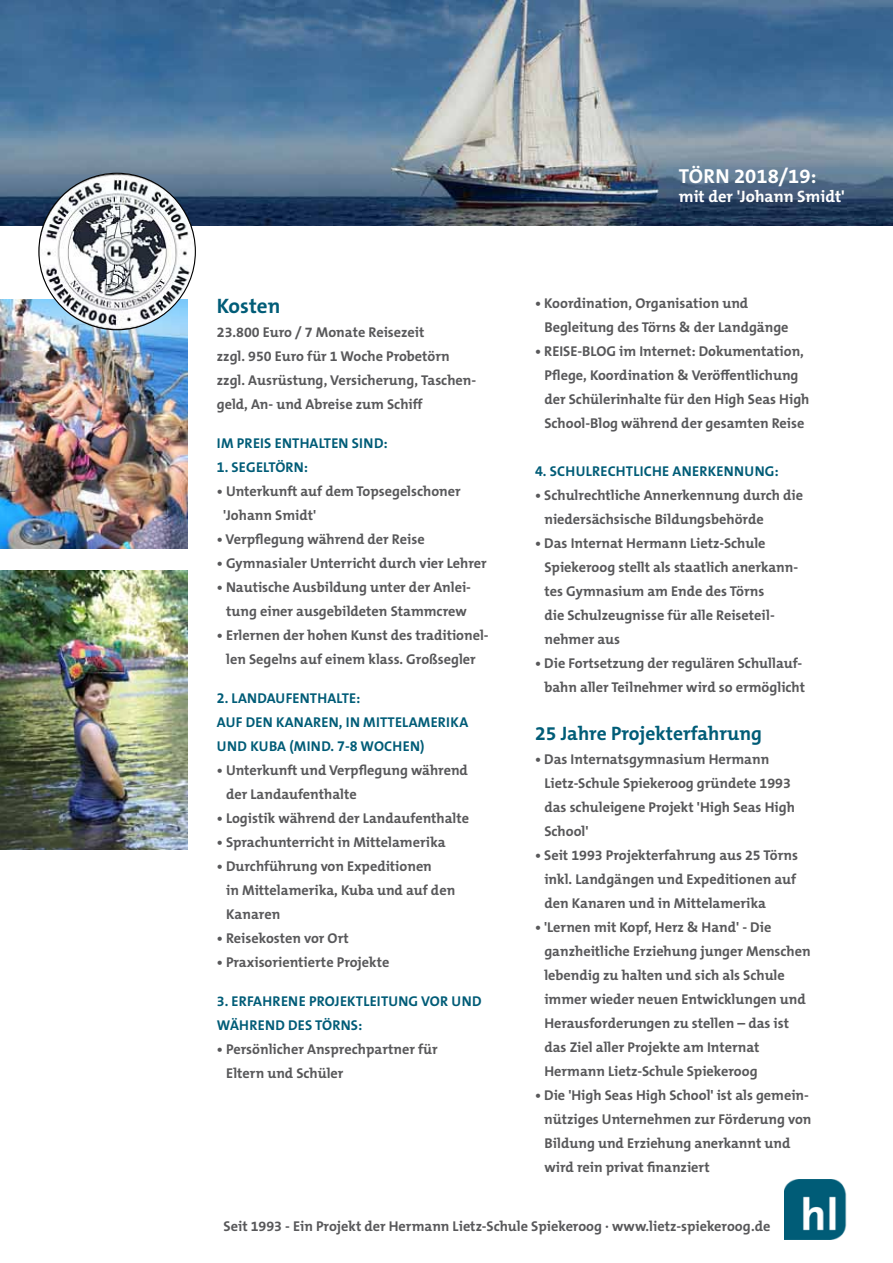
<style>
.page{position:relative;width:893px;height:1263px;background:#fff}
.page>*{position:absolute;margin:0;border:0;box-sizing:border-box;transform-origin:0 0}
.t1{font:700 21px "The Mix B W7";color:#005c77}
.t2{font:700 20.4px "The Mix B W7";color:#fff}
.t3{font:700 19.5px "The Mix B W7";color:#005c77}
.t4{font:700 16.5px "The Mix B W7";color:#fff}
.t5{font:700 14.25px/24px "The Mix B W7";color:#58585a}
.t6{font:700 14.25px "The Mix B W7";letter-spacing:.015em;color:#005c77}
</style>
<div class="page">
<img style="left:0;top:0;width:893px;height:225px">
<img style="left:0;top:300px;width:187px;height:249px">
<img style="left:0;top:571px;width:187px;height:278px">
<img style="left:785px;top:1179px;width:61px;height:61px">
<img style="left:39px;top:173px;width:156px;height:157px;border-radius:78px">
<h1 class="t1" style="left:217px;top:293px;width:65px">Kosten</h1>
<p class="t5" style="left:217px;top:320px;width:261px">23.800 Euro / 7 Monate Reisezeit<br>zzgl. 950 Euro für 1 Woche Probetörn zzgl. Ausrüstung, Versicherung, Taschen&shy;geld, An- und Abreise zum Schiff</p>
<p class="t6" style="left:217px;top:434px;width:36px">Im Preis</p>
<p class="t6" style="left:275px;top:434px;width:9px">enthalten</p>
<p class="t6" style="left:352px;top:434px;width:9px">sind</p>
<p class="t6" style="left:384px;top:434px;width:6px">:</p>
<p class="t6" style="left:217px;top:458px;width:31px">1. Segelt</p>
<p class="t6" style="left:275px;top:458px;width:34px">örn:</p>
<p class="t5" style="left:223px;top:479px;width:239px;text-indent:-6px">• Unterkunft auf dem Topsegelschoner 'Johann Smidt'</p>
<p class="t5" style="left:217px;top:527px;width:209px">• Verpflegung während der Reise</p>
<p class="t5" style="left:217px;top:551px;width:271px">• Gymnasialer Unterricht durch vier Lehrer</p>
<p class="t5" style="left:217px;top:575px;width:256px;text-align:center">• Nautische Ausbildung unter der Anlei&shy;tung einer ausgebildeten Stammcrew</p>
<p class="t5" style="left:217px;top:623px;width:273px;text-align:center">• Erlernen der hohen Kunst des traditionel&shy;len Segelns auf einem klass. Großsegler</p>
<p class="t6" style="left:217px;top:689px;width:31px">2. Landaufenthalte</p>
<p class="t6" style="left:356px;top:689px;width:6px">:</p>
<p class="t6" style="left:217px;top:713px;width:10px">auf</p>
<p class="t6" style="left:246px;top:713px;width:10px">den</p>
<p class="t6" style="left:276px;top:713px;width:19px">Kanaren</p>
<p class="t6" style="left:339px;top:713px;width:46px">, in Mittelamerika</p>
<p class="t6" style="left:217px;top:737px;width:11px">und</p>
<p class="t6" style="left:250px;top:737px;width:19px">Kuba</p>
<p class="t6" style="left:289px;top:737px;width:15px">(mind</p>
<p class="t6" style="left:330px;top:737px;width:54px">. 7-8 Wochen</p>
<p class="t6" style="left:420px;top:737px;width:6px">)</p>
<p class="t5" style="left:226px;top:758px;width:243px;text-indent:-9px">• Unterkunft und Verpflegung während der Landaufenthalte</p>
<p class="t5" style="left:217px;top:806px;width:254px">• Logistik während der Landaufenthalte</p>
<p class="t5" style="left:217px;top:830px;width:230px">• Sprachunterricht in Mittelamerika</p>
<p class="t5" style="left:226px;top:854px;width:231px;text-indent:-9px">• Durchführung von Expeditionen<br>in Mittelamerika, Kuba und auf den<br>Kanaren</p>
<p class="t5" style="left:217px;top:926px;width:133px">• Reisekosten vor Ort</p>
<p class="t5" style="left:217px;top:950px;width:174px">• Praxisorientierte Projekte</p>
<p class="t6" style="left:217px;top:992px;width:32px">3. Erfahrene</p>
<p class="t6" style="left:309px;top:992px;width:17px">Projektleitung</p>
<p class="t6" style="left:421px;top:992px;width:10px">vor</p>
<p class="t6" style="left:452px;top:992px;width:11px">und</p>
<p class="t6" style="left:217px;top:1016px;width:33px">während</p>
<p class="t6" style="left:288px;top:1016px;width:9px">des</p>
<p class="t6" style="left:315px;top:1016px;width:49px">Törns:</p>
<p class="t5" style="left:226px;top:1037px;width:213px;text-indent:-9px">• Persönlicher Ansprechpartner für<br>Eltern und Schüler</p>
<h2 class="t2" style="left:679px;top:163px;width:139px">TÖrn 2018/19:</h2>
<p class="t4" style="left:679px;top:186px;width:168px">mit der 'Johann Smidt'</p>
<p class="t5" style="left:544px;top:291px;width:246px;text-indent:-9px">• Koordination, Organisation und<br>Begleitung des Törns &amp; der Landgänge</p>
<p class="t5" style="left:544px;top:339px;width:267px;text-indent:-9px">• REISE-BLOG im Internet: Dokumentation, Pflege, Koordination &amp; Veröffentlichung der Schülerinhalte für den High Seas High School-Blog während der gesamten Reise</p>
<p class="t6" style="left:535px;top:462px;width:31px">4. Schulrechtliche</p>
<p class="t6" style="left:673px;top:462px;width:20px">Anerkennung</p>
<p class="t6" style="left:775px;top:462px;width:6px">:</p>
<p class="t5" style="left:544px;top:483px;width:260px;text-indent:-9px">• Schulrechtliche Annerkennung durch die niedersächsische Bildungsbehörde</p>
<p class="t5" style="left:544px;top:531px;width:255px;text-indent:-9px">• Das Internat Hermann Lietz-Schule<br>Spiekeroog stellt als staatlich anerkann&shy;tes Gymnasium am Ende des Törns<br>die Schulzeugnisse für alle Reiseteil&shy;nehmer aus</p>
<p class="t5" style="left:535px;top:651px;width:271px;text-align:right">• Die Fortsetzung der regulären Schullauf&shy;bahn aller Teilnehmer wird so ermöglicht</p>
<h3 class="t3" style="left:535px;top:721px;width:228px">25 Jahre Projekterfahrung</h3>
<p class="t5" style="left:544px;top:747px;width:252px;text-indent:-9px">• Das Internatsgymnasium Hermann<br>Lietz-Schule Spiekeroog gründete 1993 das schuleigene Projekt 'High Seas High<br>School'</p>
<p class="t5" style="left:544px;top:843px;width:255px;text-indent:-9px">• Seit 1993 Projekterfahrung aus 25 Törns inkl. Landgängen und Expeditionen auf den Kanaren und in Mittelamerika</p>
<p class="t5" style="left:544px;top:915px;width:268px;text-indent:-9px">• 'Lernen mit Kopf, Herz &amp; Hand' - Die ganzheitliche Erziehung junger Menschen lebendig zu halten und sich als Schule immer wieder neuen Entwicklungen und Herausforderungen zu stellen – das ist das Ziel aller Projekte am Internat Hermann Lietz-Schule Spiekeroog</p>
<p class="t5" style="left:544px;top:1083px;width:269px;text-indent:-9px">• Die 'High Seas High School' ist als gemein&shy;nütziges Unternehmen zur Förderung von Bildung und Erziehung anerkannt und wird rein privat finanziert</p>
<p class="t5" style="left:224px;top:1214px;width:548px">Seit 1993 - Ein Projekt der Hermann Lietz-Schule Spiekeroog · www.lietz-spiekeroog.de</p>
</div>
